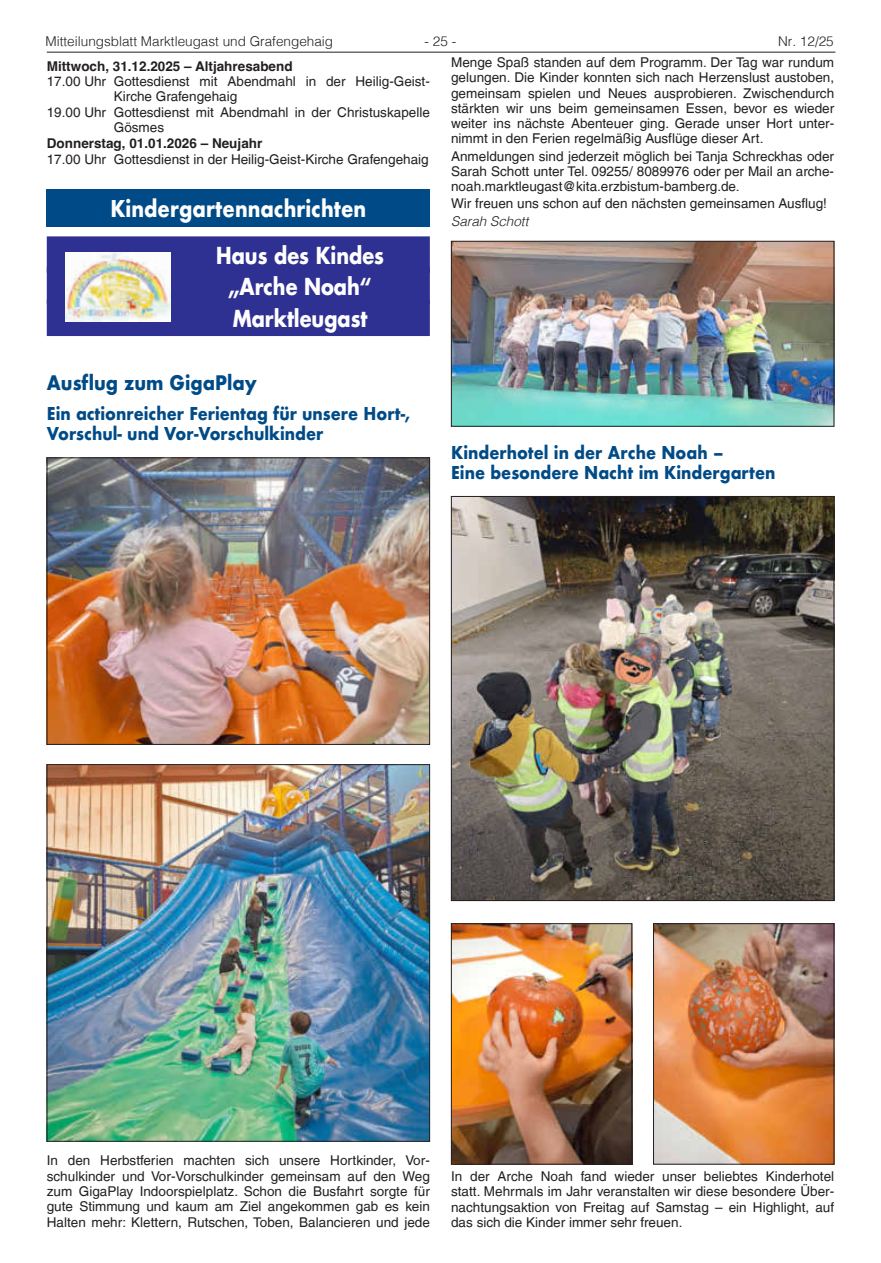
<style>
.page{position:relative;width:881px;height:1263px;background:#fff}
.page>*{position:absolute;margin:0;border:0;box-sizing:border-box;transform-origin:0 0}
.t1{font:700 22.8px/31.7px "Futura LT";color:#fff;text-align:center;scale:.85 1}
.t2{font:700 22.5px "Futura";color:#fff;scale:.85 1}
.t3{font:700 19.5px "Futura";color:#004b87;scale:.9 1}
.t4{font:700 17.25px/19.6px "Futura";color:#004b87;scale:.9 1}
.t5{font:13.5px/15.1px "Helvetica LT";color:#231f20;text-align:justify}
.t6{font:700 13.5px "Helvetica";color:#231f20}
.t7{font:300 13.5px "Helvetica";color:#231f20}
.t8{font:italic 300 13.5px "Helvetica";color:#231f20}
</style>
<div class="page">
<hr style="left:47px;top:52px;width:788px;height:1px;background:#231f20">
<img style="left:453px;top:243px;width:378px;height:181px">
<div style="left:451px;top:241px;width:382px;height:185px;border:1px solid #231f20"></div>
<img style="left:453px;top:498px;width:378px;height:401px">
<div style="left:451px;top:496px;width:382px;height:405px;border:1px solid #231f20"></div>
<img style="left:453px;top:925px;width:176px;height:237px">
<div style="left:451px;top:923px;width:180px;height:241px;border:1px solid #231f20"></div>
<img style="left:655px;top:925px;width:176px;height:237px">
<div style="left:653px;top:923px;width:180px;height:241px;border:1px solid #231f20"></div>
<div style="left:47px;top:189px;width:382px;height:38px;background:#004b87"></div>
<div style="left:47px;top:236px;width:382px;height:37px;background:#2e3092"></div>
<div style="left:47px;top:267px;width:382px;height:37px;background:#2e3092"></div>
<div style="left:47px;top:300px;width:382px;height:36px;background:#2e3092"></div>
<img style="left:66px;top:252px;width:104px;height:69px">
<img style="left:49px;top:460px;width:378px;height:283px">
<div style="left:47px;top:458px;width:382px;height:287px;border:1px solid #231f20"></div>
<img style="left:49px;top:766px;width:378px;height:373px">
<div style="left:47px;top:764px;width:382px;height:377px;border:1px solid #231f20"></div>
<p class="t7" style="left:45px;top:30px;width:289px">Mitteilungsblatt Marktleugast und Grafengehaig</p>
<p class="t7" style="left:424px;top:30px;width:33px">- 25 -</p>
<p class="t7" style="left:777px;top:30px;width:57px">Nr. 12/25</p>
<p class="t5" style="left:451px;top:55px;width:384px">Menge Spaß standen auf dem Programm. Der Tag war rundum gelungen. Die Kinder konnten sich nach Herzenslust austoben, gemeinsam spielen und Neues ausprobieren. Zwischendurch stärkten wir uns beim gemeinsamen Essen, bevor es wieder weiter ins nächste Abenteuer ging. Gerade unser Hort unter&shy;nimmt in den Ferien regelmäßig Ausflüge dieser Art.</p>
<p class="t5" style="left:451px;top:148px;width:384px">Anmeldungen sind jederzeit möglich bei Tanja Schreckhas oder Sarah Schott unter Tel. 09255/ 8089976 oder per Mail an arche&shy;noah. marktleugast@kita.erzbistum-bamberg.de.</p>
<p class="t5" style="left:451px;top:196px;width:377px">Wir freuen uns schon auf den nächsten gemeinsamen Ausflug!</p>
<p class="t8" style="left:451px;top:209px;width:79px">Sarah Schott</p>
<p class="t6" style="left:47px;top:58px;width:247px">Mittwoch, 31.12.2025 – Altjahresabend</p>
<p class="t5" style="left:47px;top:74px;width:384px">17.00 Uhr Gottesdienst mit Abendmahl in der Heilig-Geist-</p>
<p class="t5" style="left:114px;top:89px;width:125px">Kirche Grafengehaig</p>
<p class="t5" style="left:47px;top:105px;width:384px">19.00 Uhr Gottesdienst mit Abendmahl in der Christuskapelle</p>
<p class="t5" style="left:114px;top:120px;width:52px">Gösmes</p>
<p class="t6" style="left:47px;top:135px;width:217px">Donnerstag, 01.01.2026 – Neujahr</p>
<p class="t5" style="left:47px;top:151px;width:383px">17.00 Uhr Gottesdienst in der Heilig-Geist-Kirche Grafengehaig</p>
<h2 class="t2" style="left:110px;top:192px;width:302px">Kindergartennachrichten</h2>
<h1 class="t1" style="left:216px;top:239px;width:199px">Haus des Kindes „Arche Noah“<br>Marktleugast</h1>
<h3 class="t3" style="left:47px;top:368px;width:235px">Ausflug zum GigaPlay</h3>
<p class="t4" style="left:47px;top:404px;width:405px">Ein actionreicher Ferientag für unsere Hort-,<br>Vorschul- und Vor-Vorschulkinder</p>
<p class="t4" style="left:451px;top:443px;width:362px">Kinderhotel in der Arche Noah –<br>Eine besondere Nacht im Kindergarten</p>
<p class="t5" style="left:47px;top:1153px;width:384px">In den Herbstferien machten sich unsere Hortkinder, Vor&shy;schulkinder und Vor-Vorschulkinder gemeinsam auf den Weg zum GigaPlay Indoorspielplatz. Schon die Busfahrt sorgte für gute Stimmung und kaum am Ziel angekommen gab es kein Halten mehr: Klettern, Rutschen, Toben, Balancieren und jede</p>
<p class="t5" style="left:451px;top:1169px;width:384px">In der Arche Noah fand wieder unser beliebtes Kinderhotel statt. Mehrmals im Jahr veranstalten wir diese besondere Über&shy;nachtungsaktion von Freitag auf Samstag – ein Highlight, auf das sich die Kinder immer sehr freuen.</p>
</div>
